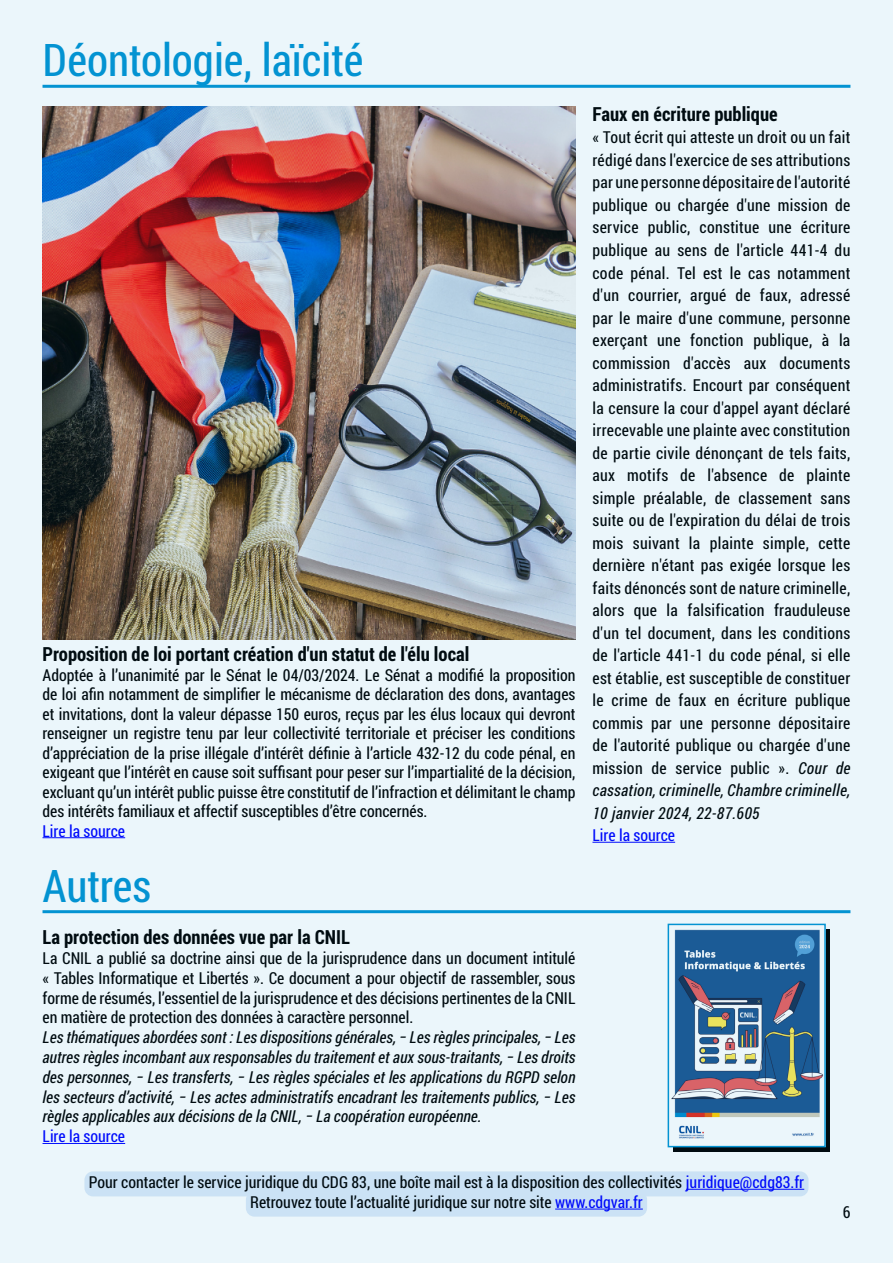
<style>
.page{position:relative;width:893px;height:1263px;background:#fff}
.page>*{position:absolute;margin:0;border:0;box-sizing:border-box;transform-origin:0 0}
.t1{font:45px "Franco";color:#0393d2}
.t2{font:700 19.5px "Franco";color:#000}
.t3{font:16.5px/22.5px "Franco";color:#000;text-align:justify}
.t4{font:italic 16.5px/19.8px "Franco";color:#000;text-align:justify}
.t5{font:16.5px "Franco";color:#00f}
.s1{font-style:italic}
.s2{color:#00f}
</style>
<div class="page">
<img style="left:0;top:0;width:893px;height:1263px">
<h1 class="t1" style="left:43px;top:29px;width:322px">Déontologie, laïcité</h1>
<p class="t2" style="left:43px;top:640px;width:428px">Proposition de loi portant création d'un statut de l'élu local</p>
<p class="t3" style="left:43px;top:664px;width:534px;line-height:19.5px">Adoptée à l’unanimité par le Sénat le 04/03/2024. Le Sénat a modifié la proposition de loi afin notamment de simplifier le mécanisme de déclaration des dons, avantages et invitations, dont la valeur dépasse 150 euros, reçus par les élus locaux qui devront renseigner un registre tenu par leur collectivité territoriale et préciser les conditions d’appréciation de la prise illégale d’intérêt définie à l’article 432-12 du code pénal, en exigeant que l’intérêt en cause soit suffisant pour peser sur l’impartialité de la décision, excluant qu’un intérêt public puisse être constitutif de l’infraction et délimitant le champ des intérêts familiaux et affectif susceptibles d’être concernés.</p>
<p class="t5" style="left:43px;top:819px;width:84px">Lire la source</p>
<h1 class="t1" style="left:43px;top:854px;width:110px">Autres</h1>
<p class="t2" style="left:43px;top:924px;width:309px">La protection des données vue par la CNIL</p>
<p class="t3" style="left:43px;top:948px;width:534px;line-height:19.8px">La CNIL a publié sa doctrine ainsi que de la jurisprudence dans un document intitulé « Tables Informatique et Libertés ». Ce document a pour objectif de rassembler, sous forme de résumés, l’essentiel de la jurisprudence et des décisions pertinentes de la CNIL en matière de protection des données à caractère personnel.</p>
<p class="t4" style="left:43px;top:1027px;width:534px">Les thématiques abordées sont : Les dispositions générales, − Les règles principales, − Les autres règles incombant aux responsables du traitement et aux sous-traitants, − Les droits des personnes, − Les transferts, − Les règles spéciales et les applications du RGPD selon les secteurs d’activité, − Les actes administratifs encadrant les traitements publics, − Les règles applicables aux décisions de la CNIL, − La coopération européenne.</p>
<p class="t5" style="left:43px;top:1125px;width:84px">Lire la source</p>
<p class="t2" style="left:592px;top:100px;width:187px">Faux en écriture publique</p>
<p class="t3" style="left:592px;top:126px;width:259px">« Tout écrit qui atteste un droit ou un fait rédigé dans l'exercice de ses attributions par une personne dépositaire de l'autorité publique ou chargée d'une mission de service public, constitue une écriture publique au sens de l'article 441-4 du code pénal. Tel est le cas notamment d'un courrier, argué de faux, adressé par le maire d'une commune, personne exerçant une fonction publique, à la commission d'accès aux documents administratifs. Encourt par conséquent la censure la cour d'appel ayant déclaré irrecevable une plainte avec constitution de partie civile dénonçant de tels faits, aux motifs de l'absence de plainte simple préalable, de classement sans suite ou de l'expiration du délai de trois mois suivant la plainte simple, cette dernière n'étant pas exigée lorsque les faits dénoncés sont de nature criminelle, alors que la falsification frauduleuse d'un tel document, dans les conditions de l'article 441-1 du code pénal, si elle est établie, est susceptible de constituer le crime de faux en écriture publique commis par une personne dépositaire de l'autorité publique ou chargée d'une mission de service public ». <span class="s1">Cour de cassation, criminelle, Chambre criminelle, 10 janvier 2024, 22-87.605</span></p>
<p class="t5" style="left:592px;top:824px;width:84px">Lire la source</p>
<p class="t3" style="left:89px;top:1172px;width:717px;line-height:19.8px;text-align:center">Pour contacter le service juridique du CDG 83, une boîte mail est à la disposition des collectivités <span class="s2">juridique@cdg83.fr<br></span>Retrouvez toute l’actualité juridique sur notre site <span class="s2">www.cdgvar.fr</span></p>
<p class="t3" style="left:843px;top:1200px;width:9px">6</p>
</div>
